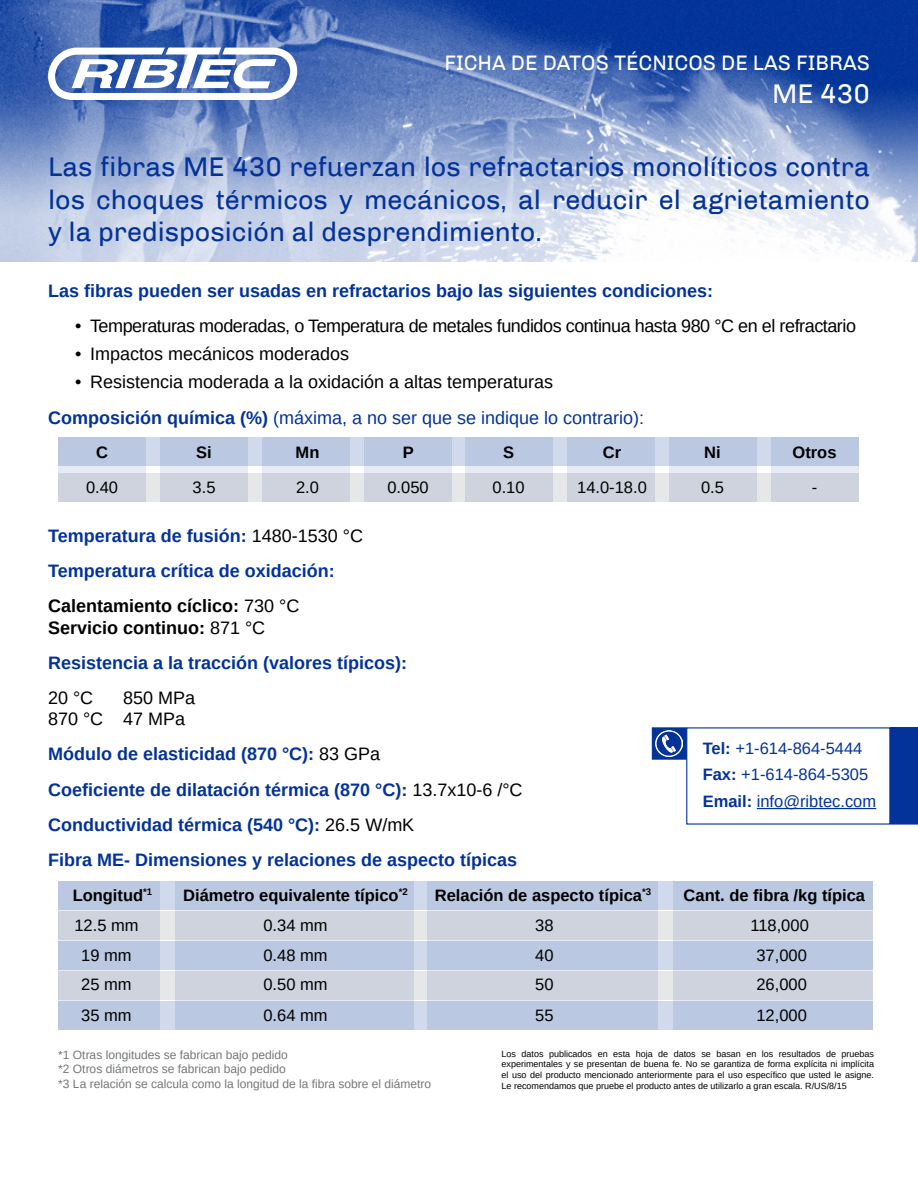
<style>
.page{position:relative;width:918px;height:1188px;background:#fff}
.page>*{position:absolute;margin:0;border:0;box-sizing:border-box;transform-origin:0 0}
.t1{font:27px/32.4px "Chivo";color:#033299;text-align:justify}
.t2{font:27px "Chivo";color:#fff}
.t3{font:21px "Chivo";color:#fff}
.t4{font:700 18px "Arimo";color:#033299}
.t5{font:18px/21.6px "Arimo";color:#000}
.t6{font:18px "Arimo";letter-spacing:-.025em;color:#000}
.t7{font:18px "Arimo";color:#033299}
.t8{font:700 18px/21.6px "Arimo";color:#000}
.t9{font:16.5px "Arimo";color:#000}
.t10{font:700 16.5px "Arimo";color:#000}
.t11{font:16.5px "Arimo";color:#033299}
.t12{font:12px "Arimo";color:#747678}
.t13{font:9px/10.8px "Arimo";color:#000;text-align:justify}
.s1{font-weight:700}
.s2{font-weight:400;color:#000}
.s3{font-weight:400}
</style>
<div class="page">
<div style="left:58px;top:473px;width:801px;height:29px;background:#e6e7e8"></div>
<div style="left:58px;top:911px;width:815px;height:29px;background:#e6e7e8"></div>
<div style="left:58px;top:971px;width:815px;height:29px;background:#e6e7e8"></div>
<div style="left:58px;top:437px;width:801px;height:29px;background:#d1daec"></div>
<div style="left:58px;top:881px;width:815px;height:29px;background:#d1daec"></div>
<div style="left:58px;top:941px;width:815px;height:29px;background:#d1daec"></div>
<div style="left:58px;top:1001px;width:815px;height:29px;background:#d1daec"></div>
<svg style="left:567px;top:437px;width:88px;height:65px;background:#c8d0e1"></svg>
<svg style="left:466px;top:437px;width:87px;height:65px;background:#c8d0e1"></svg>
<svg style="left:364px;top:437px;width:87px;height:65px;background:#c8d0e1"></svg>
<div style="left:673px;top:881px;width:200px;height:149px;background:linear-gradient(to right,#c3cddf,#c3cddf)"></div>
<svg style="left:262px;top:437px;width:87px;height:65px;background:#c8d0e1"></svg>
<div style="left:428px;top:881px;width:230px;height:149px;background:linear-gradient(to right,#c3cddf,#c3cddf)"></div>
<svg style="left:160px;top:437px;width:88px;height:65px;background:#c8d0e1"></svg>
<div style="left:176px;top:881px;width:238px;height:149px;background:linear-gradient(to right,#c3cddf,#c3cddf)"></div>
<svg style="left:58px;top:437px;width:88px;height:65px;background:#c8d0e1"></svg>
<div style="left:58px;top:881px;width:102px;height:149px;background:linear-gradient(to right,#c3cddf,#c3cddf)"></div>
<svg style="left:669px;top:437px;width:88px;height:65px;background:#c8d0e1"></svg>
<svg style="left:771px;top:437px;width:88px;height:65px;background:#c8d0e1"></svg>
<img style="left:0;top:0;width:918px;height:261px">
<svg style="left:48px;top:48px;width:249px;height:52px"></svg>
<hr style="left:757px;top:808px;width:119px;height:1px;background:#033299">
<div style="left:652px;top:727px;width:35px;height:33px;background:#033299;border:1px solid #033299"></div>
<img style="left:656px;top:730px;width:27px;height:27px">
<div style="left:890px;top:727px;width:28px;height:98px;background:#033299"></div>
<p class="t3" style="left:445px;top:51px;width:427px">FICHA DE DATOS TÉCNICOS DE LAS FIBRAS</p>
<p class="t2" style="left:772px;top:78px;width:99px">ME 430</p>
<p class="t1" style="left:48px;top:151px;width:823px">Las fibras ME 430 refuerzan los refractarios monolíticos contra los choques térmicos y mecánicos, al reducir el agrietamiento y la predisposición al desprendimiento.</p>
<p class="t4" style="left:48px;top:278px;width:667px">Las fibras pueden ser usadas en refractarios bajo las siguientes condiciones:</p>
<p class="t6" style="left:75px;top:314px;width:783px">• Temperaturas moderadas, o Temperatura de metales fundidos continua hasta 980 °C en el refractario</p>
<p class="t5" style="left:75px;top:343px;width:276px">• Impactos mecánicos moderados</p>
<p class="t5" style="left:75px;top:372px;width:480px">• Resistencia moderada a la oxidación a altas temperaturas</p>
<p class="t7" style="left:48px;top:406px;width:598px"><span class="s1">Composición química (%)</span> (máxima, a no ser que se indique lo contrario):</p>
<p class="t10" style="left:96px;top:441px;width:13px">C</p>
<p class="t10" style="left:196px;top:441px;width:17px">Si</p>
<p class="t10" style="left:296px;top:441px;width:25px">Mn</p>
<p class="t10" style="left:403px;top:441px;width:13px">P</p>
<p class="t10" style="left:503px;top:441px;width:13px">S</p>
<p class="t10" style="left:603px;top:441px;width:20px">Cr</p>
<p class="t10" style="left:704px;top:441px;width:18px">Ni</p>
<p class="t10" style="left:793px;top:441px;width:46px">Otros</p>
<p class="t9" style="left:86px;top:477px;width:34px">0.40</p>
<p class="t9" style="left:193px;top:477px;width:24px">3.5</p>
<p class="t9" style="left:296px;top:477px;width:24px">2.0</p>
<p class="t9" style="left:387px;top:477px;width:43px">0.050</p>
<p class="t9" style="left:493px;top:477px;width:34px">0.10</p>
<p class="t9" style="left:577px;top:477px;width:71px">14.0-18.0</p>
<p class="t9" style="left:701px;top:477px;width:24px">0.5</p>
<p class="t9" style="left:812px;top:477px;width:7px">-</p>
<p class="t4" style="left:48px;top:523px;width:316px">Temperatura de fusión: <span class="s2">1480-1530 °C</span></p>
<p class="t4" style="left:48px;top:558px;width:288px">Temperatura crítica de oxidación:</p>
<p class="t8" style="left:48px;top:595px;width:253px">Calentamiento cíclico: <span class="s3">730 °C<br></span>Servicio continuo: <span class="s3">871 °C</span></p>
<p class="t4" style="left:48px;top:650px;width:361px">Resistencia a la tracción (valores típicos):</p>
<p class="t5" style="left:48px;top:687px;width:47px">20 °C</p>
<p class="t5" style="left:48px;top:687px;width:149px;text-indent:75px">850 MPa<br>870 °C 47 MPa</p>
<p class="t4" style="left:48px;top:742px;width:334px">Módulo de elasticidad (870 °C): <span class="s2">83 GPa</span></p>
<p class="t4" style="left:48px;top:777px;width:476px">Coeficiente de dilatación térmica (870 °C): <span class="s2">13.7x10-6 /°C</span></p>
<p class="t4" style="left:48px;top:812px;width:368px">Conductividad térmica (540 °C): <span class="s2">26.5 W/mK</span></p>
<p class="t4" style="left:48px;top:847px;width:471px">Fibra ME- Dimensiones y relaciones de aspecto típicas</p>
<p class="t11" style="left:703px;top:738px;width:161px"><span class="s1">Tel:</span> +1-614-864-5444</p>
<p class="t11" style="left:703px;top:764px;width:167px"><span class="s1">Fax:</span> +1-614-864-5305</p>
<p class="t11" style="left:703px;top:791px;width:175px"><span class="s1">Email:</span> info@ribtec.com</p>
<p class="t10" style="left:73px;top:884px;width:81px">Longitud<sup>*1</sup></p>
<p class="t10" style="left:183px;top:884px;width:226px">Diámetro equivalente típico<sup>*2</sup></p>
<p class="t10" style="left:435px;top:884px;width:218px">Relación de aspecto típica<sup>*3</sup></p>
<p class="t10" style="left:684px;top:884px;width:183px">Cant. de fibra /kg típica</p>
<p class="t9" style="left:74px;top:915px;width:66px">12.5 mm</p>
<p class="t9" style="left:263px;top:915px;width:66px">0.34 mm</p>
<p class="t9" style="left:535px;top:915px;width:20px">38</p>
<p class="t9" style="left:750px;top:915px;width:60px">118,000</p>
<p class="t9" style="left:81px;top:945px;width:52px">19 mm</p>
<p class="t9" style="left:263px;top:945px;width:66px">0.48 mm</p>
<p class="t9" style="left:535px;top:945px;width:20px">40</p>
<p class="t9" style="left:756px;top:945px;width:52px">37,000</p>
<p class="t9" style="left:81px;top:974px;width:52px">25 mm</p>
<p class="t9" style="left:263px;top:974px;width:66px">0.50 mm</p>
<p class="t9" style="left:535px;top:974px;width:20px">50</p>
<p class="t9" style="left:756px;top:974px;width:52px">26,000</p>
<p class="t9" style="left:81px;top:1005px;width:52px">35 mm</p>
<p class="t9" style="left:263px;top:1005px;width:66px">0.64 mm</p>
<p class="t9" style="left:535px;top:1005px;width:20px">55</p>
<p class="t9" style="left:756px;top:1005px;width:52px">12,000</p>
<p class="t13" style="left:502px;top:1048px;width:374px">Los datos publicados en esta hoja de datos se basan en los resultados de pruebas experimentales y se presentan de buena fe. No se garantiza de forma explícita ni implícita el uso del producto mencionado anteriormente para el uso específico que usted le asigne.<br>Le recomendamos que pruebe el producto antes de utilizarlo a gran escala. R/US/8/15</p>
<p class="t12" style="left:58px;top:1047px;width:231px">*1 Otras longitudes se fabrican bajo pedido</p>
<p class="t12" style="left:58px;top:1061px;width:229px">*2 Otros diámetros se fabrican bajo pedido</p>
<p class="t12" style="left:58px;top:1076px;width:374px">*3 La relación se calcula como la longitud de la fibra sobre el diámetro</p>
</div>
